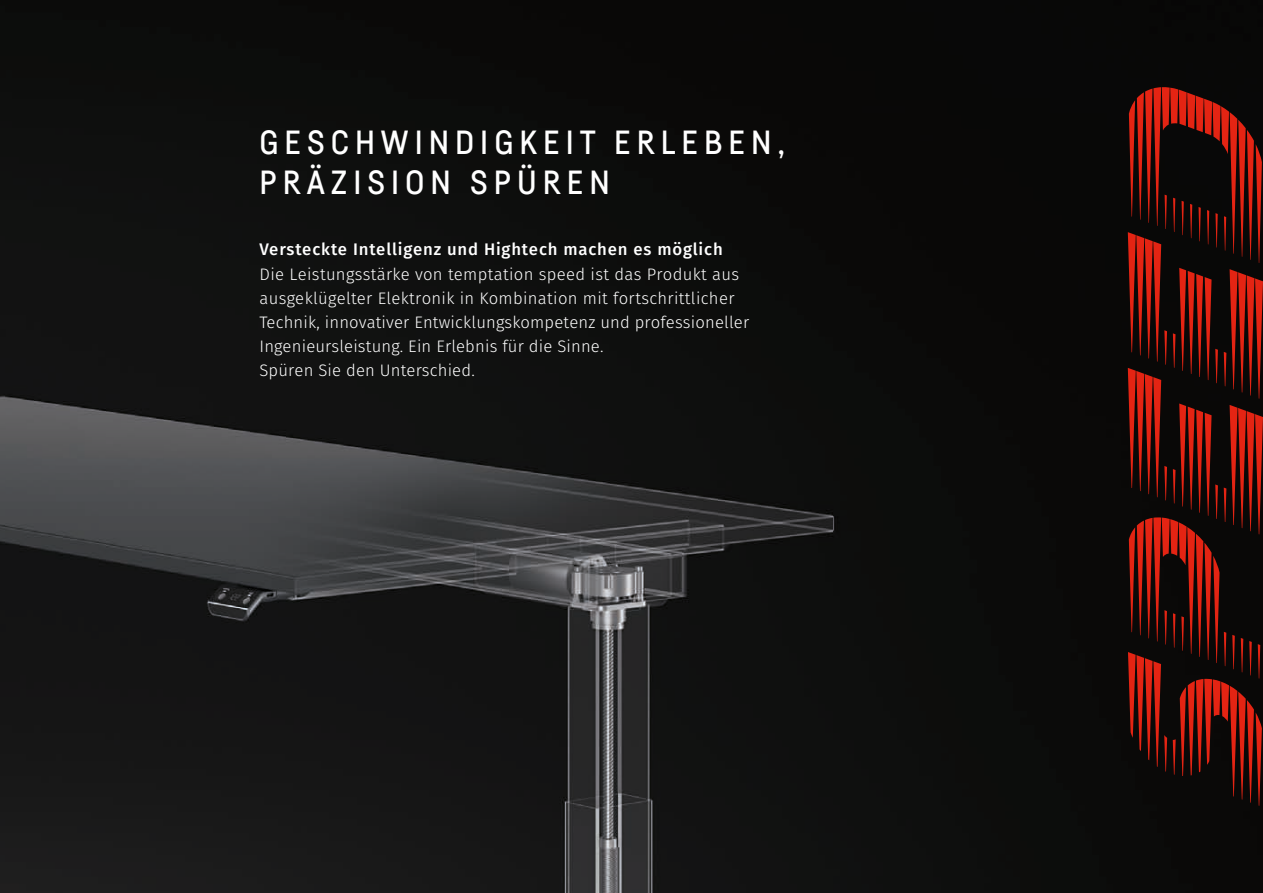
<style>
.page{position:relative;width:1263px;height:893px;background:#fff}
.page>*{position:absolute;margin:0;border:0;box-sizing:border-box;transform-origin:0 0}
.t1{font:500 33px/39.6px "Sedus Sans";letter-spacing:.18em;color:#fff}
.t2{font:300 16.5px/24px "Sedus Text";letter-spacing:.01em;color:#fff}
.t3{font:700 16.5px "Sedus Text";letter-spacing:.05em;color:#fff}
</style>
<div class="page">
<img style="left:0;top:0;width:1263px;height:893px">
<svg style="left:1128px;top:87px;width:135px;height:719px;background:#47100a"></svg>
<h1 class="t1" style="left:259px;top:122px;width:527px">GESCHWINDIGKEIT ERLEBEN,<br>PRÄZISION SPÜREN</h1>
<p class="t3" style="left:259px;top:234px;width:465px">Versteckte Intelligenz und Hightech machen es möglich</p>
<p class="t2" style="left:259px;top:260px;width:491px">Die Leistungsstärke von temptation speed ist das Produkt aus ausgeklügelter Elektronik in Kombination mit fortschrittlicher Technik, innovativer Entwicklungskompetenz und professioneller Ingenieursleistung. Ein Erlebnis für die Sinne.<br>Spüren Sie den Unterschied.</p>
</div>
